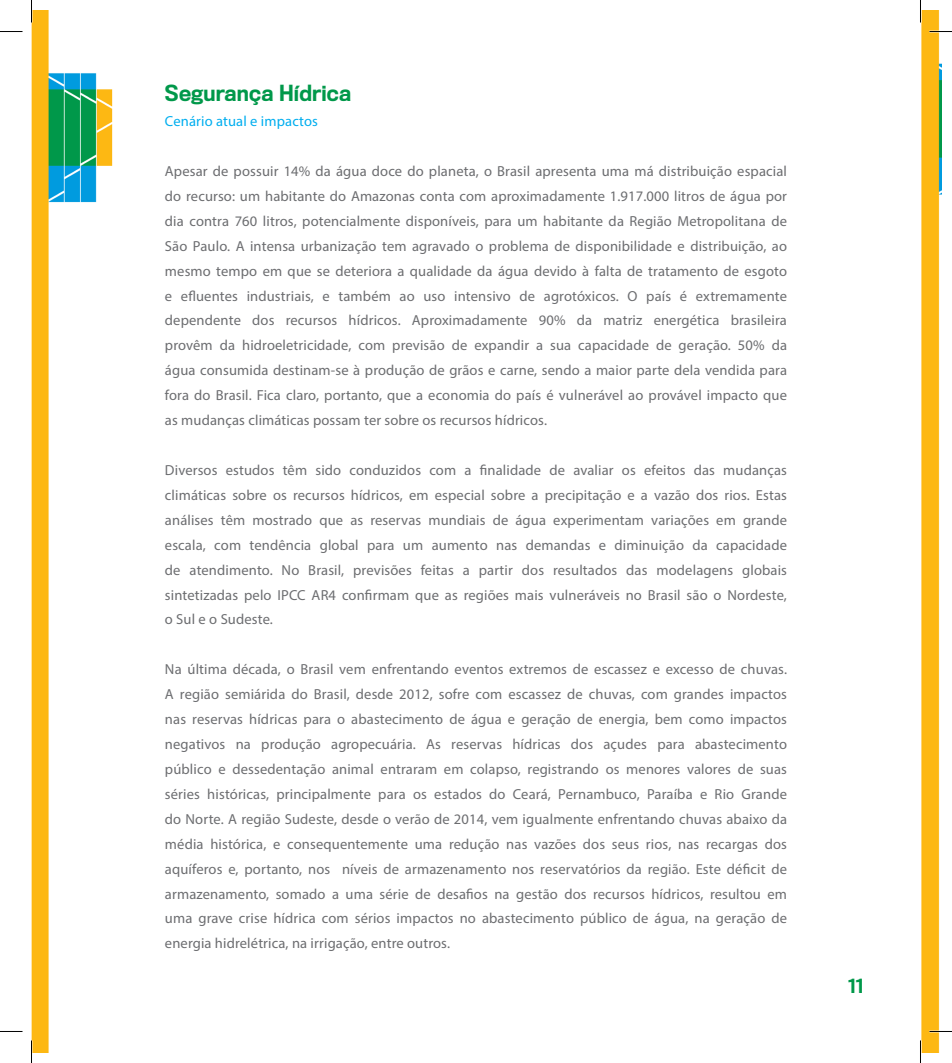
<style>
.page{position:relative;width:952px;height:1063px;background:#fff}
.page>*{position:absolute;margin:0;border:0;box-sizing:border-box;transform-origin:0 0}
.t1{font:500 20.55px "Titling Gothic FB Narrow";letter-spacing:.01em;color:#00984a}
.t2{font:500 18px "Titling Gothic FB Narrow";color:#00984a}
.t3{font:14.55px/24.9px "Myriad Pro";letter-spacing:.01em;color:#6c6d70;text-align:justify}
.t4{font:14.55px "Myriad Pro";letter-spacing:.01em;color:#00aeef}
</style>
<div class="page">
<img style="left:22px;top:10px;width:91px;height:1042px">
<img style="left:921px;top:10px;width:20px;height:1042px">
<hr style="left:929px;top:1030px;width:23px;height:2px;background:#fff">
<svg style="left:0;top:31px;width:22px;height:1px"></svg>
<svg style="left:929px;top:31px;width:23px;height:1px"></svg>
<svg style="left:31px;top:0;width:1px;height:23px"></svg>
<svg style="left:31px;top:1040px;width:1px;height:22px"></svg>
<svg style="left:920px;top:0;width:1px;height:23px"></svg>
<svg style="left:920px;top:1040px;width:1px;height:22px"></svg>
<p class="t1" style="left:165px;top:81px;width:188px">Segurança Hídrica</p>
<p class="t4" style="left:165px;top:112px;width:155px">Cenário atual e impactos</p>
<p class="t3" style="left:165px;top:158px;width:623px">Apesar de possuir 14% da água doce do planeta, o Brasil apresenta uma má distribuição espacial do recurso: um habitante do Amazonas conta com aproximadamente 1.917.000 litros de água por dia contra 760 litros, potencialmente disponíveis, para um habitante da Região Metropolitana de São Paulo. A intensa urbanização tem agravado o problema de disponibilidade e distribuição, ao mesmo tempo em que se deteriora a qualidade da água devido à falta de tratamento de esgoto e efluentes industriais, e também ao uso intensivo de agrotóxicos. O país é extremamente dependente dos recursos hídricos. Aproximadamente 90% da matriz energética brasileira provêm da hidroeletricidade, com previsão de expandir a sua capacidade de geração. 50% da água consumida destinam-se à produção de grãos e carne, sendo a maior parte dela vendida para fora do Brasil. Fica claro, portanto, que a economia do país é vulnerável ao provável impacto que as mudanças climáticas possam ter sobre os recursos hídricos.</p>
<p class="t3" style="left:165px;top:457px;width:623px">Diversos estudos têm sido conduzidos com a finalidade de avaliar os efeitos das mudanças climáticas sobre os recursos hídricos, em especial sobre a precipitação e a vazão dos rios. Estas análises têm mostrado que as reservas mundiais de água experimentam variações em grande escala, com tendência global para um aumento nas demandas e diminuição da capacidade de atendimento. No Brasil, previsões feitas a partir dos resultados das modelagens globais sintetizadas pelo IPCC AR4 confirmam que as regiões mais vulneráveis no Brasil são o Nordeste, o Sul e o Sudeste.</p>
<p class="t3" style="left:165px;top:656px;width:623px">Na última década, o Brasil vem enfrentando eventos extremos de escassez e excesso de chuvas.<br>A região semiárida do Brasil, desde 2012, sofre com escassez de chuvas, com grandes impactos nas reservas hídricas para o abastecimento de água e geração de energia, bem como impactos negativos na produção agropecuária. As reservas hídricas dos açudes para abastecimento público e dessedentação animal entraram em colapso, registrando os menores valores de suas séries históricas, principalmente para os estados do Ceará, Pernambuco, Paraíba e Rio Grande do Norte. A região Sudeste, desde o verão de 2014, vem igualmente enfrentando chuvas abaixo da média histórica, e consequentemente uma redução nas vazões dos seus rios, nas recargas dos aquíferos e, portanto, nos níveis de armazenamento nos reservatórios da região. Este déficit de armazenamento, somado a uma série de desafios na gestão dos recursos hídricos, resultou em uma grave crise hídrica com sérios impactos no abastecimento público de água, na geração de energia hidrelétrica, na irrigação, entre outros.</p>
<p class="t2" style="left:848px;top:975px;width:17px">11</p>
</div>
